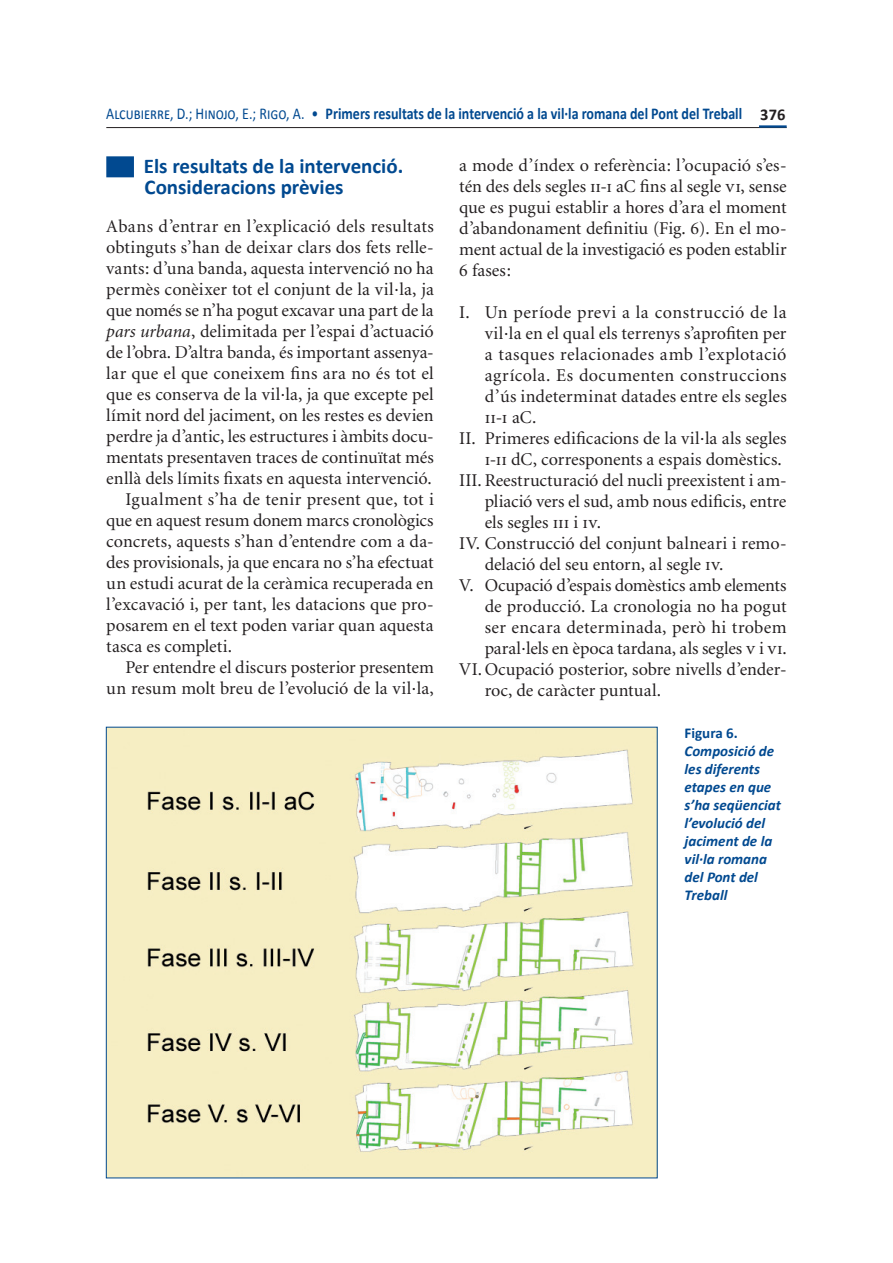
<style>
.page{position:relative;width:893px;height:1263px;background:#fff}
.page>*{position:absolute;margin:0;border:0;box-sizing:border-box;transform-origin:0 0}
.t1{font:700 21px/21px "Calibri";color:#014990}
.t2{font:18px/21px "Minion";color:#231f20;text-align:justify}
.t3{font:18px "Minion";letter-spacing:.02em;color:#231f20}
.t4{font:18px "Minion Regular SC";color:#231f20}
.t5{font:700 16.5px "Calibri";color:#014990;scale:.85 1}
.t6{font:italic 700 15px/18px "Calibri";color:#014990}
.t7{font:700 15px "Calibri";color:#014990}
.s1{font-weight:400}
.s2{color:#231f20}
.s3{font-style:italic}
.s4{font-family:"Minion Regular SC"}
.s5{font-family:"Minion"}
</style>
<div class="page">
<hr style="left:106px;top:127px;width:681px;height:1px;background:#231f20">
<hr style="left:759px;top:125px;width:28px;height:3px;background:#014990">
<div style="left:106px;top:156px;width:28px;height:21px;background:#014990"></div>
<img style="left:108px;top:729px;width:548px;height:447px">
<p class="t5" style="left:106px;top:103px;width:800px"><span class="s1">Alcubierre, D.; Hinojo, E.; Rigo, A. •</span> Primers resultats de la intervenció a la vil·la romana del Pont del Treball <span class="s2">376</span></p>
<p class="t1" style="left:144px;top:156px;width:261px">Els resultats de la intervenció.<br>Consideracions prèvies</p>
<p class="t3" style="left:106px;top:217px;width:329px">Abans d’entrar en l’explicació dels resultats</p>
<p class="t2" style="left:106px;top:238px;width:329px">obtinguts s’han de deixar clars dos fets relle-</p>
<p class="t2" style="left:106px;top:259px;width:329px">vants: d’una banda, aquesta intervenció no ha</p>
<p class="t2" style="left:106px;top:280px;width:329px">permès conèixer tot el conjunt de la vil·la, ja</p>
<p class="t2" style="left:106px;top:301px;width:329px">que només se n’ha pogut excavar una part de la</p>
<p class="t2" style="left:106px;top:322px;width:329px"><span class="s3">pars urbana</span>, delimitada per l’espai d’actuació</p>
<p class="t2" style="left:106px;top:343px;width:329px">de l’obra. D’altra banda, és important assenya-</p>
<p class="t2" style="left:106px;top:364px;width:329px">lar que el que coneixem fins ara no és tot el</p>
<p class="t2" style="left:106px;top:385px;width:329px">que es conserva de la vil·la, ja que excepte pel</p>
<p class="t2" style="left:106px;top:406px;width:329px">límit nord del jaciment, on les restes es devien</p>
<p class="t2" style="left:106px;top:427px;width:329px">perdre ja d’antic, les estructures i àmbits docu-</p>
<p class="t2" style="left:106px;top:448px;width:329px">mentats presentaven traces de continuïtat més</p>
<p class="t2" style="left:106px;top:469px;width:327px">enllà dels límits fixats en aquesta intervenció.</p>
<p class="t2" style="left:125px;top:490px;width:310px">Igualment s’ha de tenir present que, tot i</p>
<p class="t2" style="left:106px;top:511px;width:329px">que en aquest resum donem marcs cronològics</p>
<p class="t2" style="left:106px;top:532px;width:329px">concrets, aquests s’han d’entendre com a da-</p>
<p class="t2" style="left:106px;top:553px;width:329px">des provisionals, ja que encara no s’ha efectuat</p>
<p class="t2" style="left:106px;top:574px;width:329px">un estudi acurat de la ceràmica recuperada en</p>
<p class="t2" style="left:106px;top:595px;width:329px">l’excavació i, per tant, les datacions que pro-</p>
<p class="t2" style="left:106px;top:616px;width:329px">posarem en el text poden variar quan aquesta</p>
<p class="t2" style="left:106px;top:637px;width:127px">tasca es completi.</p>
<p class="t2" style="left:125px;top:658px;width:310px">Per entendre el discurs posterior presentem</p>
<p class="t2" style="left:106px;top:679px;width:329px">un resum molt breu de l’evolució de la vil·la,</p>
<p class="t7" style="left:685px;top:723px;width:55px">Figura 6.</p>
<p class="t6" style="left:685px;top:742px;width:98px">Composició de les diferents etapes en que s’ha seqüenciat l’evolució del jaciment de la vil·la romana del Pont del<br>Treball</p>
<p class="t2" style="left:459px;top:155px;width:329px">a mode d’índex o referència: l’ocupació s’es&shy;tén des dels segles <span class="s4">ii-i</span> aC fins al segle <span class="s4">vi</span>, sense que es pugui establir a hores d’ara el moment d’abandonament definitiu (Fig. 6). En el mo&shy;ment actual de la investigació es poden establir 6 fases:</p>
<p class="t2" style="left:485px;top:302px;width:303px;text-indent:-26px">I. Un període previ a la construcció de la vil·la en el qual els terrenys s’aprofiten per a tasques relacionades amb l’explotació agrícola. Es documenten construccions d’ús indeterminat datades entre els segles</p>
<p class="t4" style="left:485px;top:408px;width:53px">ii-i <span class="s5">aC.</span></p>
<p class="t2" style="left:459px;top:428px;width:329px">II. Primeres edificacions de la vil·la als segles</p>
<p class="t2" style="left:485px;top:449px;width:299px"><span class="s4">i-ii</span> dC, corresponents a espais domèstics.</p>
<p class="t2" style="left:459px;top:470px;width:329px">III. Reestructuració del nucli preexistent i am-</p>
<p class="t2" style="left:485px;top:491px;width:303px">pliació vers el sud, amb nous edificis, entre</p>
<p class="t2" style="left:485px;top:512px;width:118px">els segles <span class="s4">iii</span> i <span class="s4">iv</span>.</p>
<p class="t2" style="left:459px;top:533px;width:329px">IV. Construcció del conjunt balneari i remo-</p>
<p class="t2" style="left:485px;top:554px;width:240px">delació del seu entorn, al segle <span class="s4">iv</span>.</p>
<p class="t2" style="left:459px;top:575px;width:329px">V. Ocupació d’espais domèstics amb elements</p>
<p class="t2" style="left:485px;top:596px;width:303px">de producció. La cronologia no ha pogut</p>
<p class="t3" style="left:485px;top:618px;width:303px">ser encara determinada, però hi trobem</p>
<p class="t2" style="left:485px;top:638px;width:303px">paral·lels en època tardana, als segles <span class="s4">v</span> i <span class="s4">vi</span>.</p>
<p class="t2" style="left:459px;top:659px;width:329px">VI.Ocupació posterior, sobre nivells d’ender-</p>
<p class="t2" style="left:485px;top:680px;width:178px">roc, de caràcter puntual.</p>
</div>
